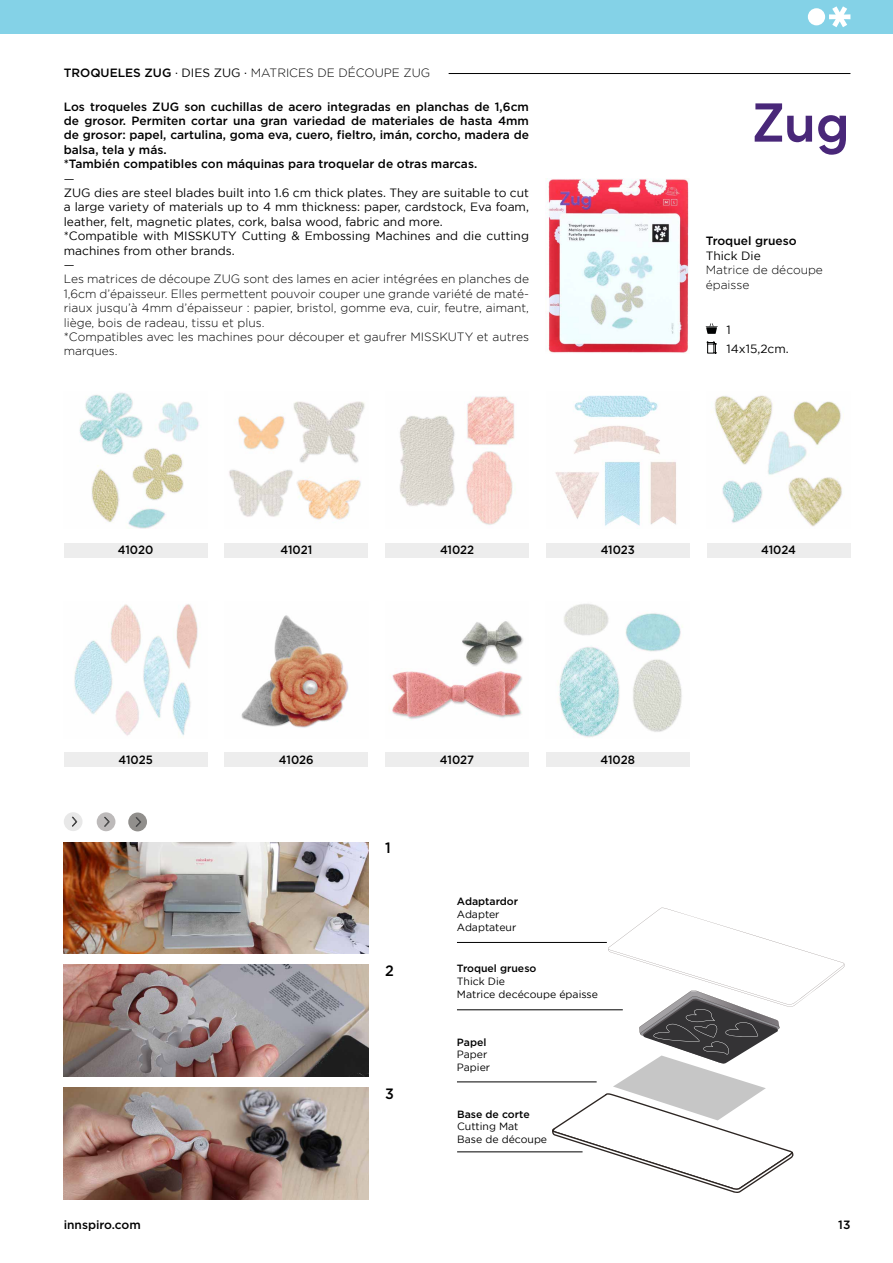
<style>
.page{position:relative;width:893px;height:1263px;background:#fff}
.page>*{position:absolute;margin:0;border:0;box-sizing:border-box;transform-origin:0 0}
.t1{font:600 55.5px "Sofia Pro";color:#492779}
.t2{font:500 15px "Gotham";color:#000;scale:.95 1}
.t3{font:300 12px/14.4px "Gotham";color:#000}
.t4{font:12px/14.4px "Gotham";color:#000}
.t5{font:500 12px/14.4px "Gotham";color:#000}
.t6{font:500 12px "Gotham";color:#000;scale:.95 1}
.t7{font:10.5px/12.6px "Gotham";color:#000}
.t8{font:500 10.5px "Gotham";color:#000}
.s1{font-weight:500}
.s2{font-weight:400}
</style>
<div class="page">
<div style="left:0;top:0;width:893px;height:34px;background:#84d2e7"></div>
<hr style="left:449px;top:73px;width:401px;height:1px;background:#000">
<svg style="left:706px;top:323px;width:12px;height:11px"></svg>
<img style="left:79px;top:392px;width:120px;height:137px">
<img style="left:229px;top:401px;width:136px;height:119px">
<img style="left:400px;top:396px;width:115px;height:129px">
<img style="left:555px;top:395px;width:121px;height:131px">
<img style="left:715px;top:395px;width:127px;height:132px">
<img style="left:74px;top:604px;width:124px;height:132px">
<img style="left:241px;top:615px;width:108px;height:113px">
<img style="left:392px;top:621px;width:132px;height:99px">
<img style="left:559px;top:604px;width:124px;height:134px">
<div style="left:64px;top:543px;width:143px;height:14px;background:#ededed"></div>
<div style="left:225px;top:543px;width:143px;height:14px;background:#ededed"></div>
<div style="left:385px;top:543px;width:144px;height:14px;background:#ededed"></div>
<div style="left:546px;top:543px;width:144px;height:14px;background:#ededed"></div>
<div style="left:707px;top:543px;width:143px;height:14px;background:#ededed"></div>
<div style="left:64px;top:753px;width:143px;height:14px;background:#ededed"></div>
<div style="left:224px;top:753px;width:144px;height:14px;background:#ededed"></div>
<div style="left:385px;top:753px;width:144px;height:14px;background:#ededed"></div>
<div style="left:546px;top:753px;width:144px;height:14px;background:#ededed"></div>
<img style="left:64px;top:1088px;width:304px;height:111px">
<img style="left:64px;top:965px;width:304px;height:111px">
<img style="left:64px;top:842px;width:304px;height:111px">
<div style="left:64px;top:812px;width:19px;height:19px;background:#e8e8e8;border-radius:50%"></div>
<svg style="left:72px;top:816px;width:6px;height:11px"></svg>
<div style="left:97px;top:812px;width:18px;height:19px;background:#bdbaba;border-radius:50%"></div>
<div style="left:128px;top:812px;width:19px;height:19px;background:#918f8c;border-radius:50%"></div>
<svg style="left:104px;top:816px;width:37px;height:12px"></svg>
<img style="left:547px;top:178px;width:142px;height:175px">
<svg style="left:552px;top:908px;width:293px;height:285px"></svg>
<hr style="left:457px;top:1151px;width:126px;height:1px;background:#000">
<hr style="left:457px;top:1081px;width:140px;height:1px;background:#000">
<hr style="left:457px;top:1009px;width:166px;height:1px;background:#000">
<hr style="left:457px;top:942px;width:150px;height:1px;background:#000">
<svg style="left:707px;top:341px;width:9px;height:12px"></svg>
<div style="left:808px;top:8px;width:17px;height:17px;background:#fff;border-radius:50%"></div>
<svg style="left:829px;top:6px;width:21px;height:21px"></svg>
<p class="t3" style="left:64px;top:65px;width:368px"><span class="s1">TROQUELES ZUG</span> <span class="s2">· DIES ZUG ·</span> MATRICES DE DÉCOUPE ZUG</p>
<p class="t5" style="left:64px;top:99px;width:467px">Los troqueles ZUG son cuchillas de acero integradas en planchas de 1,6cm de grosor. Permiten cortar una gran variedad de materiales de hasta 4mm de grosor: papel, cartulina, goma eva, cuero, fieltro, imán, corcho, madera de balsa, tela y más.<br>*También compatibles con máquinas para troquelar de otras marcas.</p>
<p class="t4" style="left:64px;top:171px;width:467px">—<br>ZUG dies are steel blades built into 1.6 cm thick plates. They are suitable to cut a large variety of materials up to 4 mm thickness: paper, cardstock, Eva foam, leather, felt, magnetic plates, cork, balsa wood, fabric and more.<br>*Compatible with MISSKUTY Cutting &amp; Embossing Machines and die cutting machines from other brands.<br>—</p>
<p class="t3" style="left:64px;top:272px;width:467px">Les matrices de découpe ZUG sont des lames en acier intégrées en planches de 1,6cm d’épaisseur. Elles permettent pouvoir couper une grande variété de maté&shy;riaux jusqu’à 4mm d’épaisseur : papier, bristol, gomme eva, cuir, feutre, aimant, liège, bois de radeau, tissu et plus.<br>*Compatibles avec les machines pour découper et gaufrer MISSKUTY et autres marques.</p>
<h1 class="t1" style="left:752px;top:80px;width:99px">Zug</h1>
<p class="t5" style="left:706px;top:234px;width:92px">Troquel grueso</p>
<p class="t4" style="left:706px;top:248px;width:57px">Thick Die</p>
<p class="t3" style="left:706px;top:263px;width:119px">Matrice de découpe épaisse</p>
<p class="t4" style="left:726px;top:320px;width:64px;line-height:19.5px">1<br>14x15,2cm.</p>
<p class="t6" style="left:118px;top:543px;width:39px">41020</p>
<p class="t6" style="left:281px;top:543px;width:35px">41021</p>
<p class="t6" style="left:440px;top:543px;width:37px">41022</p>
<p class="t6" style="left:601px;top:543px;width:38px">41023</p>
<p class="t6" style="left:761px;top:543px;width:38px">41024</p>
<p class="t6" style="left:119px;top:753px;width:38px">41025</p>
<p class="t6" style="left:279px;top:753px;width:38px">41026</p>
<p class="t6" style="left:440px;top:753px;width:37px">41027</p>
<p class="t6" style="left:601px;top:753px;width:38px">41028</p>
<p class="t2" style="left:385px;top:839px;width:7px">1</p>
<p class="t2" style="left:385px;top:962px;width:11px">2</p>
<p class="t2" style="left:385px;top:1085px;width:11px">3</p>
<p class="t8" style="left:457px;top:896px;width:63px">Adaptardor</p>
<p class="t7" style="left:457px;top:908px;width:61px">Adapter<br>Adaptateur</p>
<p class="t8" style="left:457px;top:963px;width:81px">Troquel grueso</p>
<p class="t7" style="left:457px;top:975px;width:143px">Thick Die<br>Matrice decécoupe épaisse</p>
<p class="t8" style="left:457px;top:1036px;width:31px">Papel</p>
<p class="t7" style="left:457px;top:1048px;width:35px">Paper<br>Papier</p>
<p class="t8" style="left:457px;top:1108px;width:74px">Base de corte</p>
<p class="t7" style="left:457px;top:1120px;width:92px">Cutting Mat<br>Base de découpe</p>
<p class="t5" style="left:64px;top:1217px;width:79px">innspiro.com</p>
<p class="t5" style="left:838px;top:1217px;width:14px">13</p>
</div>
